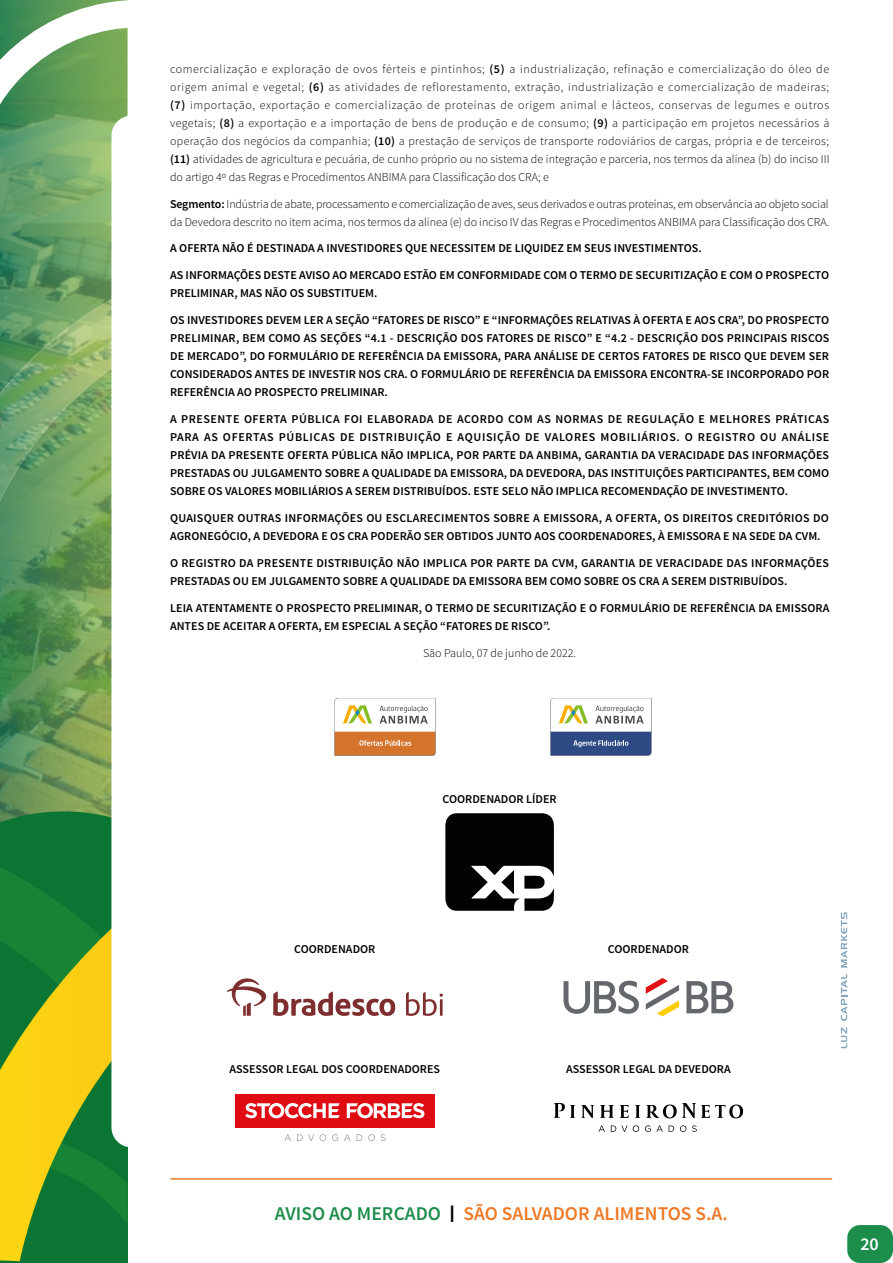
<style>
.page{position:relative;width:893px;height:1263px;background:#fff}
.page>*{position:absolute;margin:0;border:0;box-sizing:border-box;transform-origin:0 0}
.t1{font:600 19.5px "Source Sans Pro";color:#ef7925}
.t2{font:600 18px "Source Sans Pro";color:#fff}
.t3{font:600 12px/18px "Source Sans Pro";color:#000}
.t4{font:300 12px/18px "Source Sans Pro";color:#000}
.t5{font:300 12px/18px "Source Sans Pro";letter-spacing:.045em;color:#000}
.s1{font-weight:600}
.s2{color:#1d8d4b}
.s3{font-family:"ITC Avant Garde Pro";font-weight:500;color:#000}
</style>
<div class="page">
<div style="left:847px;top:1225px;width:46px;height:38px;background:#1d8d4b;border-radius:13px"></div>
<hr style="left:171px;top:1178px;width:661px;height:2px;background:#ef7925">
<img style="left:0;top:156px;width:111px;height:655px">
<svg style="left:0;top:0;width:128px;height:156px"></svg>
<img style="left:0;top:290px;width:111px;height:211px">
<svg style="left:0;top:811px;width:128px;height:450px;background:#659928"></svg>
<div style="left:111px;top:116px;width:55px;height:1031px;background:#fff;border-radius:20px"></div>
<svg style="left:841px;top:1027px;width:6px;height:21px"></svg>
<svg style="left:841px;top:974px;width:6px;height:47px"></svg>
<svg style="left:841px;top:912px;width:6px;height:55px"></svg>
<svg style="left:335px;top:698px;width:101px;height:58px"></svg>
<svg style="left:550px;top:698px;width:101px;height:58px"></svg>
<svg style="left:445px;top:813px;width:109px;height:98px"></svg>
<svg style="left:273px;top:991px;width:122px;height:25px"></svg>
<svg style="left:227px;top:978px;width:40px;height:38px"></svg>
<svg style="left:406px;top:992px;width:37px;height:24px"></svg>
<svg style="left:563px;top:980px;width:76px;height:34px"></svg>
<svg style="left:686px;top:981px;width:47px;height:32px"></svg>
<svg style="left:646px;top:978px;width:33px;height:38px"></svg>
<div style="left:235px;top:1094px;width:200px;height:33px;background:#e00c14"></div>
<svg style="left:245px;top:1103px;width:95px;height:15px"></svg>
<svg style="left:347px;top:1103px;width:77px;height:15px"></svg>
<svg style="left:284px;top:1134px;width:7px;height:7px"></svg>
<svg style="left:297px;top:1134px;width:17px;height:7px"></svg>
<svg style="left:320px;top:1134px;width:6px;height:7px"></svg>
<svg style="left:332px;top:1134px;width:6px;height:7px"></svg>
<svg style="left:344px;top:1134px;width:18px;height:7px"></svg>
<svg style="left:368px;top:1134px;width:7px;height:7px"></svg>
<svg style="left:381px;top:1134px;width:5px;height:7px"></svg>
<svg style="left:554px;top:1103px;width:21px;height:15px"></svg>
<svg style="left:581px;top:1105px;width:13px;height:13px"></svg>
<svg style="left:600px;top:1105px;width:14px;height:13px"></svg>
<svg style="left:620px;top:1105px;width:9px;height:13px"></svg>
<svg style="left:635px;top:1105px;width:5px;height:13px"></svg>
<svg style="left:646px;top:1103px;width:97px;height:15px"></svg>
<svg style="left:598px;top:1125px;width:7px;height:7px"></svg>
<svg style="left:611px;top:1125px;width:16px;height:7px"></svg>
<svg style="left:633px;top:1125px;width:6px;height:7px"></svg>
<svg style="left:645px;top:1125px;width:18px;height:7px"></svg>
<svg style="left:669px;top:1125px;width:5px;height:7px"></svg>
<svg style="left:680px;top:1125px;width:6px;height:7px"></svg>
<svg style="left:692px;top:1125px;width:5px;height:7px"></svg>
<p class="t5" style="left:170px;top:60px;width:660px">comercialização e exploração de ovos férteis e pintinhos; <span class="s1">(5)</span> a industrialização, refinação e comercialização do óleo de origem animal e vegetal; <span class="s1">(6)</span> as atividades de reflorestamento, extração, industrialização e comercialização de madeiras;</p>
<p class="t4" style="left:170px;top:96px;width:661px;text-align:justify"><span class="s1">(7)</span> importação, exportação e comercialização de proteínas de origem animal e lácteos, conservas de legumes e outros vegetais; <span class="s1">(8)</span> a exportação e a importação de bens de produção e de consumo; <span class="s1">(9)</span> a participação em projetos necessários à operação dos negócios da companhia; <span class="s1">(10)</span> a prestação de serviços de transporte rodoviários de cargas, própria e de terceiros;</p>
<p class="t4" style="left:170px;top:150px;width:661px"><span class="s1">(11)</span> atividades de agricultura e pecuária, de cunho próprio ou no sistema de integração e parceria, nos termos da alínea (b) do inciso III do artigo 4º das Regras e Procedimentos ANBIMA para Classificação dos CRA; e</p>
<p class="t4" style="left:170px;top:195px;width:661px"><span class="s1">Segmento:</span> Indústria de abate, processamento e comercialização de aves, seus derivados e outras proteínas, em observância ao objeto social da Devedora descrito no item acima, nos termos da alínea (e) do inciso IV das Regras e Procedimentos ANBIMA para Classificação dos CRA.</p>
<p class="t3" style="left:170px;top:240px;width:533px">A OFERTA NÃO É DESTINADA A INVESTIDORES QUE NECESSITEM DE LIQUIDEZ EM SEUS INVESTIMENTOS.</p>
<p class="t3" style="left:170px;top:267px;width:661px">AS INFORMAÇÕES DESTE AVISO AO MERCADO ESTÃO EM CONFORMIDADE COM O TERMO DE SECURITIZAÇÃO E COM O PROSPECTO<br>PRELIMINAR, MAS NÃO OS SUBSTITUEM.</p>
<p class="t3" style="left:170px;top:312px;width:661px;text-align:justify">OS INVESTIDORES DEVEM LER A SEÇÃO “FATORES DE RISCO” E “INFORMAÇÕES RELATIVAS À OFERTA E AOS CRA”, DO PROSPECTO PRELIMINAR, BEM COMO AS SEÇÕES “4.1 - DESCRIÇÃO DOS FATORES DE RISCO” E “4.2 - DESCRIÇÃO DOS PRINCIPAIS RISCOS DE MERCADO”, DO FORMULÁRIO DE REFERÊNCIA DA EMISSORA, PARA ANÁLISE DE CERTOS FATORES DE RISCO QUE DEVEM SER CONSIDERADOS ANTES DE INVESTIR NOS CRA. O FORMULÁRIO DE REFERÊNCIA DA EMISSORA ENCONTRA-SE INCORPORADO POR REFERÊNCIA AO PROSPECTO PRELIMINAR.</p>
<p class="t3" style="left:170px;top:411px;width:661px;text-align:justify">A PRESENTE OFERTA PÚBLICA FOI ELABORADA DE ACORDO COM AS NORMAS DE REGULAÇÃO E MELHORES PRÁTICAS PARA AS OFERTAS PÚBLICAS DE DISTRIBUIÇÃO E AQUISIÇÃO DE VALORES MOBILIÁRIOS. O REGISTRO OU ANÁLISE PRÉVIA DA PRESENTE OFERTA PÚBLICA NÃO IMPLICA, POR PARTE DA ANBIMA, GARANTIA DA VERACIDADE DAS INFORMAÇÕES PRESTADAS OU JULGAMENTO SOBRE A QUALIDADE DA EMISSORA, DA DEVEDORA, DAS INSTITUIÇÕES PARTICIPANTES, BEM COMO SOBRE OS VALORES MOBILIÁRIOS A SEREM DISTRIBUÍDOS. ESTE SELO NÃO IMPLICA RECOMENDAÇÃO DE INVESTIMENTO.</p>
<p class="t3" style="left:170px;top:509px;width:660px">QUAISQUER OUTRAS INFORMAÇÕES OU ESCLARECIMENTOS SOBRE A EMISSORA, A OFERTA, OS DIREITOS CREDITÓRIOS DO<br>AGRONEGÓCIO, A DEVEDORA E OS CRA PODERÃO SER OBTIDOS JUNTO AOS COORDENADORES, À EMISSORA E NA SEDE DA CVM.</p>
<p class="t3" style="left:170px;top:554px;width:660px">O REGISTRO DA PRESENTE DISTRIBUIÇÃO NÃO IMPLICA POR PARTE DA CVM, GARANTIA DE VERACIDADE DAS INFORMAÇÕES<br>PRESTADAS OU EM JULGAMENTO SOBRE A QUALIDADE DA EMISSORA BEM COMO SOBRE OS CRA A SEREM DISTRIBUÍDOS.</p>
<p class="t3" style="left:170px;top:599px;width:661px">LEIA ATENTAMENTE O PROSPECTO PRELIMINAR, O TERMO DE SECURITIZAÇÃO E O FORMULÁRIO DE REFERÊNCIA DA EMISSORA<br>ANTES DE ACEITAR A OFERTA, EM ESPECIAL A SEÇÃO “FATORES DE RISCO”.</p>
<p class="t4" style="left:423px;top:644px;width:155px">São Paulo, 07 de junho de 2022.</p>
<p class="t3" style="left:443px;top:790px;width:116px">COORDENADOR LÍDER</p>
<p class="t3" style="left:294px;top:940px;width:83px">COORDENADOR</p>
<p class="t3" style="left:608px;top:940px;width:83px">COORDENADOR</p>
<p class="t3" style="left:230px;top:1060px;width:212px">ASSESSOR LEGAL DOS COORDENADORES</p>
<p class="t3" style="left:566px;top:1060px;width:166px">ASSESSOR LEGAL DA DEVEDORA</p>
<h1 class="t1" style="left:275px;top:1201px;width:454px"><span class="s2">AVISO AO MERCADO</span> <span class="s3">|</span> SÃO SALVADOR ALIMENTOS S.A.</h1>
<h2 class="t2" style="left:860px;top:1232px;width:20px">20</h2>
</div>
